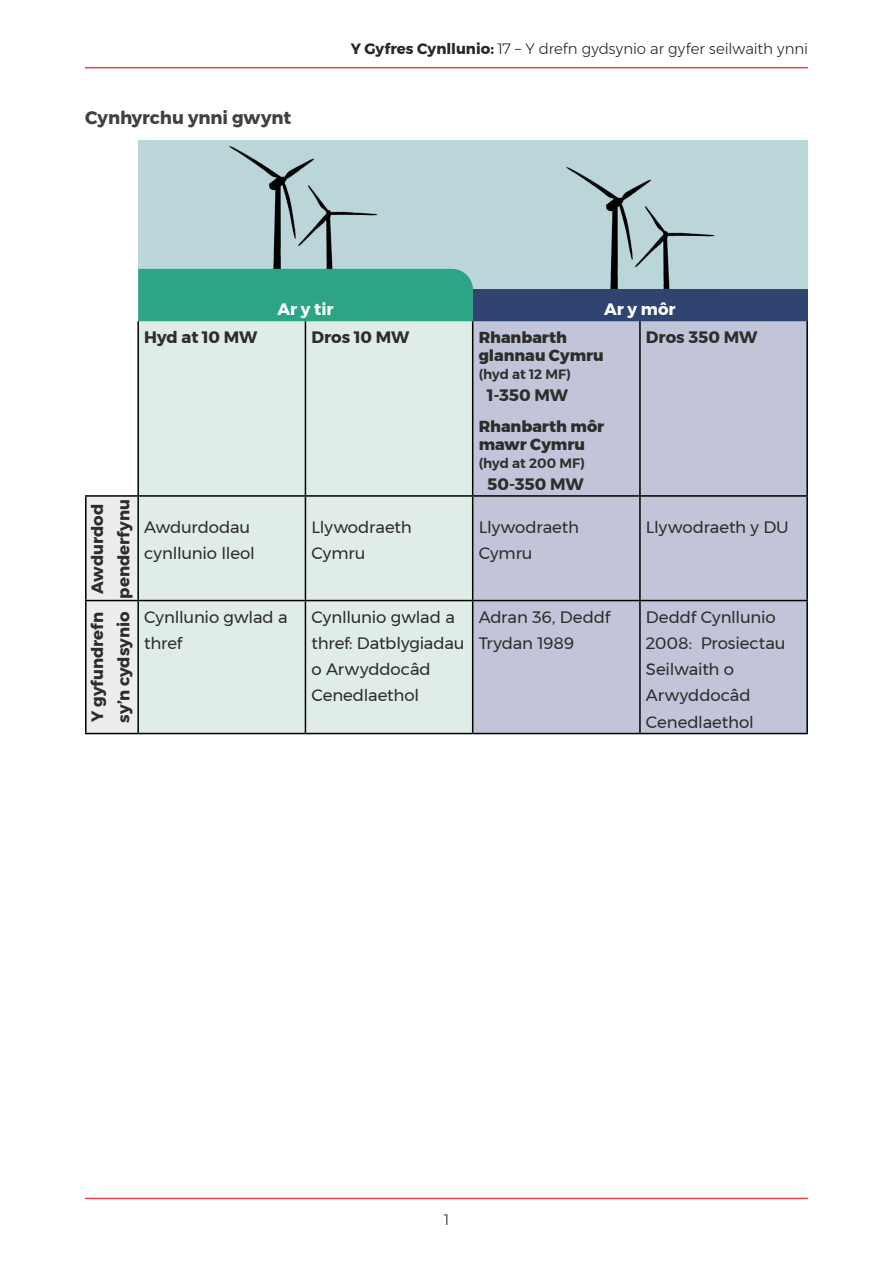
<style>
.page{position:relative;width:893px;height:1263px;background:#fff}
.page>*{position:absolute;margin:0;border:0;box-sizing:border-box;transform-origin:0 0}
.t1{font:700 18px "Montserrat";letter-spacing:-.005em;color:#414042}
.t2{font:16.5px/26.2px "Montserrat";letter-spacing:-.01em;color:#2e2d2c}
.t3{font:700 16.5px/26.2px "Montserrat";letter-spacing:-.005em;color:#2e2d2c}
.t4{font:700 16.5px "Montserrat";letter-spacing:-.005em;color:#fff}
.t5{font:800 15.9px/18px "Montserrat";color:#2e2d2c}
.t6{font:300 15px "Montserrat";letter-spacing:-.005em;color:#292829}
.t7{font:600 13.5px "Montserrat";color:#2e2d2c}
.s1{font-weight:700}
</style>
<div class="page">
<hr style="left:85px;top:1198px;width:723px;height:1px;background:#ef404a">
<hr style="left:85px;top:67px;width:723px;height:1px;background:#ef404a">
<div style="left:138px;top:140px;width:670px;height:183px;background:#bbd7da"></div>
<img style="left:222px;top:146px;width:163px;height:123px">
<img style="left:566px;top:167px;width:149px;height:122px">
<div style="left:138px;top:269px;width:335px;height:52px;background:#2ba585"></div>
<div style="left:473px;top:289px;width:335px;height:34px;background:#304471"></div>
<div style="left:139px;top:321px;width:333px;height:412px;background:#e0ede7"></div>
<div style="left:473px;top:321px;width:333px;height:412px;background:#c2c5d9"></div>
<div style="left:87px;top:497px;width:50px;height:236px;background:#ededed"></div>
<hr style="left:137px;top:321px;width:2px;height:174px;background:#000">
<hr style="left:305px;top:321px;width:1px;height:174px;background:#000">
<hr style="left:472px;top:321px;width:1px;height:174px;background:#000">
<hr style="left:639px;top:321px;width:2px;height:174px;background:#000">
<hr style="left:806px;top:321px;width:2px;height:174px;background:#000">
<hr style="left:85px;top:495px;width:53px;height:2px;background:#000">
<hr style="left:85px;top:497px;width:2px;height:103px;background:#000">
<hr style="left:138px;top:495px;width:167px;height:2px;background:#000">
<hr style="left:137px;top:497px;width:2px;height:103px;background:#000">
<hr style="left:305px;top:495px;width:168px;height:2px;background:#000">
<hr style="left:305px;top:497px;width:1px;height:103px;background:#000">
<hr style="left:473px;top:495px;width:167px;height:2px;background:#000">
<hr style="left:472px;top:497px;width:1px;height:103px;background:#000">
<hr style="left:640px;top:495px;width:168px;height:2px;background:#000">
<hr style="left:639px;top:497px;width:2px;height:103px;background:#000">
<hr style="left:806px;top:497px;width:2px;height:103px;background:#000">
<hr style="left:85px;top:600px;width:53px;height:1px;background:#000">
<hr style="left:85px;top:601px;width:2px;height:132px;background:#000">
<hr style="left:138px;top:600px;width:167px;height:1px;background:#000">
<hr style="left:137px;top:601px;width:2px;height:132px;background:#000">
<hr style="left:305px;top:600px;width:168px;height:1px;background:#000">
<hr style="left:305px;top:601px;width:1px;height:132px;background:#000">
<hr style="left:473px;top:600px;width:167px;height:1px;background:#000">
<hr style="left:472px;top:601px;width:1px;height:132px;background:#000">
<hr style="left:640px;top:600px;width:168px;height:1px;background:#000">
<hr style="left:639px;top:601px;width:2px;height:132px;background:#000">
<hr style="left:806px;top:601px;width:2px;height:132px;background:#000">
<hr style="left:85px;top:733px;width:53px;height:1px;background:#000">
<hr style="left:138px;top:733px;width:167px;height:1px;background:#000">
<hr style="left:305px;top:733px;width:168px;height:1px;background:#000">
<hr style="left:473px;top:733px;width:167px;height:1px;background:#000">
<hr style="left:640px;top:733px;width:168px;height:1px;background:#000">
<p class="t1" style="left:85px;top:103px;width:208px">Cynhyrchu ynni gwynt</p>
<p class="t6" style="left:351px;top:38px;width:459px"><span class="s1">Y Gyfres Cynllunio:</span> 17 – Y drefn gydsynio ar gyfer seilwaith ynni</p>
<p class="t4" style="left:277px;top:296px;width:58px">Ar y tir</p>
<p class="t4" style="left:604px;top:296px;width:73px">Ar y môr</p>
<p class="t3" style="left:84px;top:599px;width:101px;rotate:-90deg">Awdurdod penderfynu</p>
<p class="t3" style="left:84px;top:723px;width:113px;rotate:-90deg">Y gyfundrefn sy’n cydsynio</p>
<p class="t3" style="left:144px;top:324px;width:115px">Hyd at 10 MW</p>
<p class="t3" style="left:311px;top:324px;width:99px">Dros 10 MW</p>
<p class="t5" style="left:479px;top:328px;width:127px">Rhanbarth glannau Cymru</p>
<p class="t7" style="left:479px;top:363px;width:94px">(hyd at 12 MF)</p>
<p class="t3" style="left:487px;top:382px;width:83px">1-350 MW</p>
<p class="t5" style="left:479px;top:417px;width:127px">Rhanbarth môr mawr Cymru</p>
<p class="t7" style="left:479px;top:452px;width:108px">(hyd at 200 MF)</p>
<p class="t3" style="left:487px;top:471px;width:98px">50-350 MW</p>
<p class="t3" style="left:646px;top:324px;width:113px">Dros 350 MW</p>
<p class="t2" style="left:144px;top:514px;width:112px">Awdurdodau cynllunio lleol</p>
<p class="t2" style="left:311px;top:514px;width:102px">Llywodraeth<br>Cymru</p>
<p class="t2" style="left:479px;top:514px;width:102px">Llywodraeth<br>Cymru</p>
<p class="t2" style="left:646px;top:514px;width:144px">Llywodraeth y DU</p>
<p class="t2" style="left:144px;top:603px;width:145px">Cynllunio gwlad a thref</p>
<p class="t2" style="left:311px;top:603px;width:155px">Cynllunio gwlad a thref: Datblygiadau o Arwyddocâd<br>Cenedlaethol</p>
<p class="t2" style="left:479px;top:603px;width:133px">Adran 36, Deddf<br>Trydan 1989</p>
<p class="t2" style="left:646px;top:603px;width:141px">Deddf Cynllunio<br>2008: Prosiectau<br>Seilwaith o<br>Arwyddocâd<br>Cenedlaethol</p>
<p class="t6" style="left:444px;top:1208px;width:7px">1</p>
</div>
